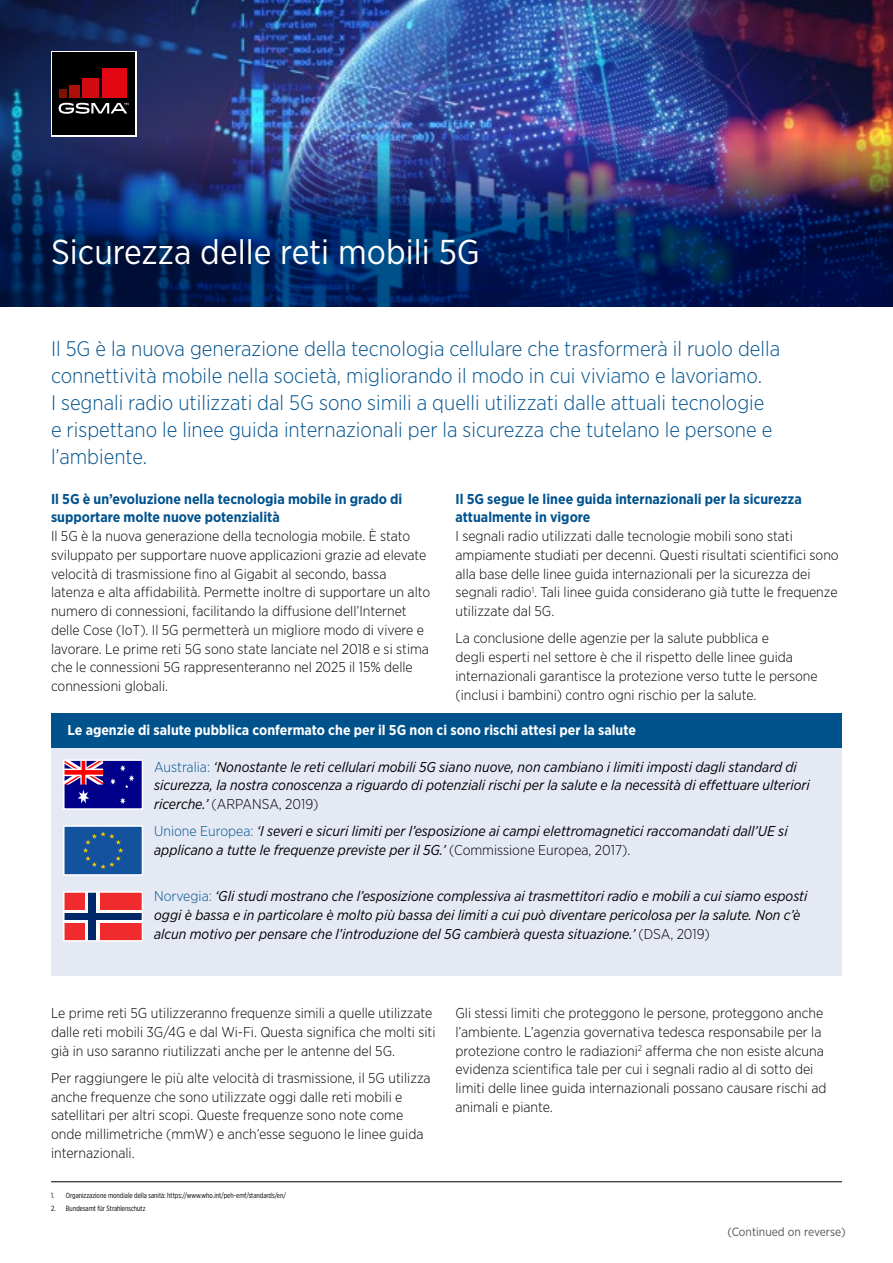
<style>
.page{position:relative;width:893px;height:1263px;background:#fff}
.page>*{position:absolute;margin:0;border:0;box-sizing:border-box;transform-origin:0 0}
.t1{font:34.5px "Gotham Narrow";color:#fff}
.t2{font:300 21px/27px "Gotham Narrow";color:#00528d}
.t3{font:300 14.25px/18.8px "Gotham Narrow";color:#000}
.t4{font:italic 14.25px/18.8px "Gotham Narrow";color:#000}
.t5{font:700 14.25px/18.8px "Gotham Narrow";color:#00528d}
.t6{font:700 14.25px "Gotham Narrow";color:#fff}
.t7{font:12px "Gotham Narrow";color:#575756}
.t8{font:7.5px "Gotham X Narrow";color:#000}
.s1{font-weight:300;font-style:normal;color:#00528d}
.s2{font-weight:300;font-style:normal}
</style>
<div class="page">
<img style="left:0;top:0;width:893px;height:307px">
<div style="left:51px;top:713px;width:791px;height:263px;background:#e4e9f4"></div>
<div style="left:51px;top:713px;width:791px;height:34px;background:#00528d"></div>
<div style="left:51px;top:51px;width:85px;height:85px;background:#fff"></div>
<div style="left:52px;top:52px;width:83px;height:83px;background:#000"></div>
<svg style="left:59px;top:103px;width:69px;height:11px"></svg>
<div style="left:59px;top:89px;width:7px;height:9px;background:#811000"></div>
<div style="left:69px;top:85px;width:11px;height:13px;background:#ae0f0a"></div>
<div style="left:83px;top:78px;width:16px;height:20px;background:#d20a11"></div>
<div style="left:102px;top:68px;width:25px;height:30px;background:#e30613"></div>
<div style="left:64px;top:760px;width:78px;height:49px;background:#00008b"></div>
<svg style="left:66px;top:762px;width:68px;height:42px"></svg>
<div style="left:63px;top:759px;width:80px;height:51px;border:2px solid #fff"></div>
<div style="left:64px;top:826px;width:78px;height:49px;background:#13529d"></div>
<svg style="left:83px;top:831px;width:40px;height:38px"></svg>
<div style="left:63px;top:825px;width:80px;height:51px;border:2px solid #fff"></div>
<div style="left:64px;top:892px;width:78px;height:49px;background:#ef2b2d"></div>
<svg style="left:85px;top:894px;width:15px;height:44px"></svg>
<svg style="left:66px;top:910px;width:74px;height:12px"></svg>
<div style="left:89px;top:892px;width:7px;height:49px;background:#002868"></div>
<div style="left:64px;top:913px;width:78px;height:6px;background:#002868"></div>
<div style="left:63px;top:891px;width:80px;height:50px;border:2px solid #fff"></div>
<hr style="left:51px;top:1181px;width:791px;height:1px;background:#000">
<p class="t1" style="left:51px;top:231px;width:430px">Sicurezza delle reti mobili 5G</p>
<p class="t2" style="left:51px;top:335px;width:731px">Il 5G è la nuova generazione della tecnologia cellulare che trasformerà il ruolo della connettività mobile nella società, migliorando il modo in cui viviamo e lavoriamo.<br>I segnali radio utilizzati dal 5G sono simili a quelli utilizzati dalle attuali tecnologie e rispettano le linee guida internazionali per la sicurezza che tutelano le persone e l’ambiente.</p>
<p class="t5" style="left:51px;top:489px;width:353px">Il 5G è un’evoluzione nella tecnologia mobile in grado di supportare molte nuove potenzialità</p>
<p class="t3" style="left:51px;top:526px;width:381px">Il 5G è la nuova generazione della tecnologia mobile. È stato sviluppato per supportare nuove applicazioni grazie ad elevate velocità di trasmissione fino al Gigabit al secondo, bassa latenza e alta affidabilità. Permette inoltre di supportare un alto numero di connessioni, facilitando la diffusione dell’Internet delle Cose (IoT). Il 5G permetterà un migliore modo di vivere e lavorare. Le prime reti 5G sono state lanciate nel 2018 e si stima che le connessioni 5G rappresenteranno nel 2025 il 15% delle connessioni globali.</p>
<p class="t5" style="left:455px;top:489px;width:348px">Il 5G segue le linee guida internazionali per la sicurezza attualmente in vigore</p>
<p class="t3" style="left:455px;top:526px;width:385px">I segnali radio utilizzati dalle tecnologie mobili sono stati ampiamente studiati per decenni. Questi risultati scientifici sono alla base delle linee guida internazionali per la sicurezza dei segnali radio<sup>1</sup>. Tali linee guida considerano già tutte le frequenze utilizzate dal 5G.</p>
<p class="t3" style="left:455px;top:629px;width:364px">La conclusione delle agenzie per la salute pubblica e<br>degli esperti nel settore è che il rispetto delle linee guida internazionali garantisce la protezione verso tutte le persone (inclusi i bambini) contro ogni rischio per la salute.</p>
<p class="t6" style="left:68px;top:721px;width:570px">Le agenzie di salute pubblica confermato che per il 5G non ci sono rischi attesi per la salute</p>
<p class="t4" style="left:154px;top:757px;width:657px"><span class="s1">Australia:</span> ‘Nonostante le reti cellulari mobili 5G siano nuove, non cambiano i limiti imposti dagli standard di sicurezza, la nostra conoscenza a riguardo di potenziali rischi per la salute e la necessità di effettuare ulteriori ricerche.’ <span class="s2">(ARPANSA, 2019)</span></p>
<p class="t4" style="left:154px;top:822px;width:635px"><span class="s1">Unione Europea:</span> ‘I severi e sicuri limiti per l’esposizione ai campi elettromagnetici raccomandati dall’UE si applicano a tutte le frequenze previste per il 5G.’ <span class="s2">(Commissione Europea, 2017).</span></p>
<p class="t4" style="left:154px;top:886px;width:655px"><span class="s1">Norvegia:</span> ‘Gli studi mostrano che l’esposizione complessiva ai trasmettitori radio e mobili a cui siamo esposti oggi è bassa e in particolare è molto più bassa dei limiti a cui può diventare pericolosa per la salute. Non c’è alcun motivo per pensare che l’introduzione del 5G cambierà questa situazione.’ <span class="s2">(DSA, 2019)</span></p>
<p class="t3" style="left:51px;top:1003px;width:386px">Le prime reti 5G utilizzeranno frequenze simili a quelle utilizzate dalle reti mobili 3G/4G e dal Wi-Fi. Questa significa che molti siti già in uso saranno riutilizzati anche per le antenne del 5G.</p>
<p class="t3" style="left:51px;top:1068px;width:381px">Per raggiungere le più alte velocità di trasmissione, il 5G utilizza anche frequenze che sono utilizzate oggi dalle reti mobili e satellitari per altri scopi. Queste frequenze sono note come onde millimetriche (mmW) e anch’esse seguono le linee guida internazionali.</p>
<p class="t8" style="left:51px;top:1191px;width:237px">1. Organizzazione mondiale della sanità: https://www.who.int/peh-emf/standards/en/</p>
<p class="t8" style="left:51px;top:1204px;width:96px">2. Bundesamt für Strahlenschutz</p>
<p class="t3" style="left:455px;top:1003px;width:373px">Gli stessi limiti che proteggono le persone, proteggono anche l’ambiente. L’agenzia governativa tedesca responsabile per la protezione contro le radiazioni<sup>2</sup> afferma che non esiste alcuna evidenza scientifica tale per cui i segnali radio al di sotto dei limiti delle linee guida internazionali possano causare rischi ad animali e piante.</p>
<p class="t7" style="left:727px;top:1225px;width:120px">(Continued on reverse)</p>
</div>
